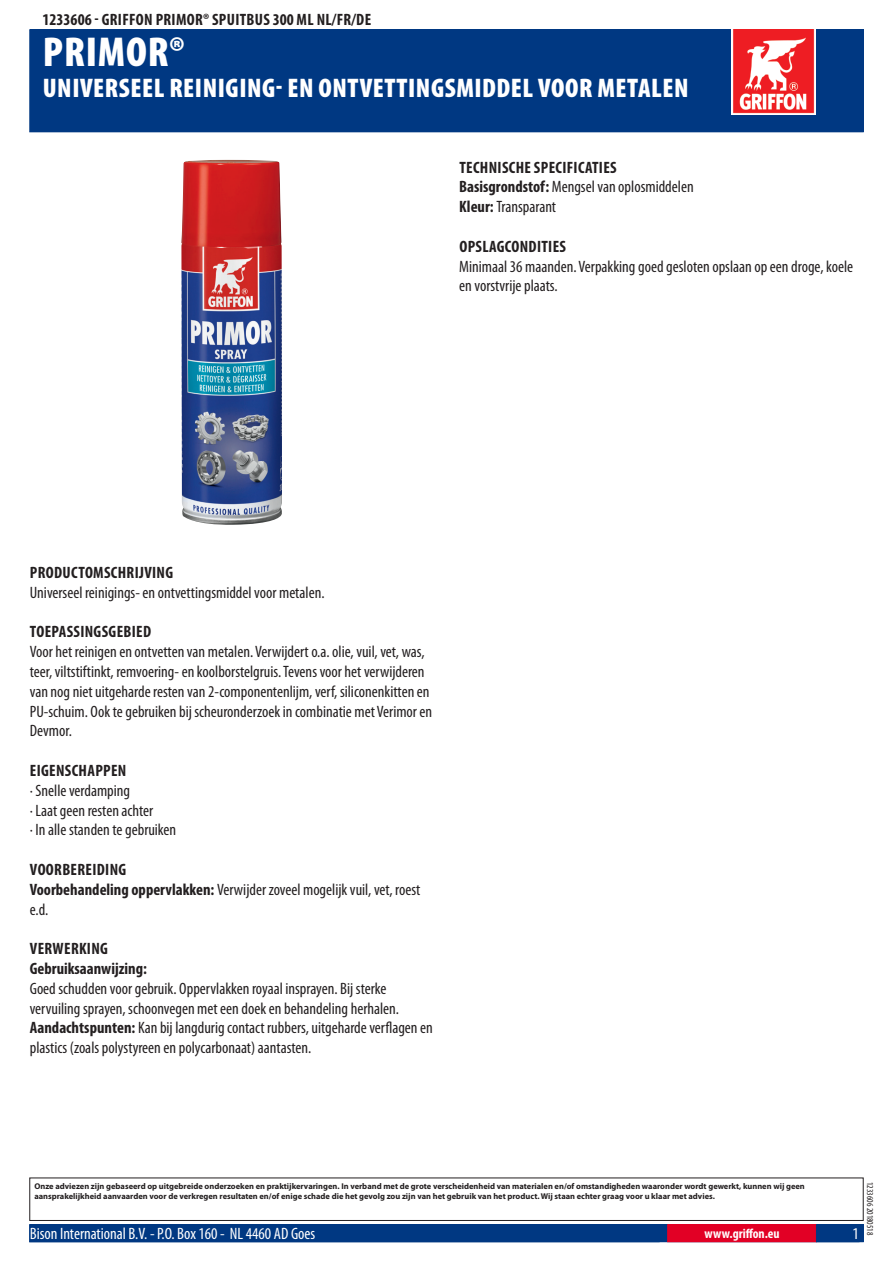
<style>
.page{position:relative;width:893px;height:1263px;background:#fff}
.page>*{position:absolute;margin:0;border:0;box-sizing:border-box;transform-origin:0 0}
.PageHeader{font:900 condensed 42px "Myriad Pro";letter-spacing:.02em;color:#fff}
.PageSubheader{font:900 condensed 27px "Myriad Pro";letter-spacing:.02em;color:#fff}
.Regular{font:condensed 16.5px/19.8px "Myriad Pro";color:#231f20}
.TOCItem{font:700 condensed 16.5px "Myriad Pro";letter-spacing:.02em;color:#231f20}
.ContactData{font:condensed 16.5px "Myriad Pro";color:#fff}
.Regular-2{font:700 condensed 16.5px "Myriad Pro";color:#231f20}
.URL{font:700 condensed 13.5px "Myriad Pro";color:#fff}
.Revisie{font:condensed 9px "Myriad Pro";color:#231f20}
.Disclaimer{font:700 8.4px/10.1px "Myriad Pro";color:#231f20}
.s1{font-weight:700}
</style>
<div class="page">
<div style="left:30px;top:30px;width:833px;height:102px;background:#003882"></div>
<img style="left:731px;top:30px;width:85px;height:85px">
<div style="left:29px;top:1177px;width:835px;height:44px;border:1px solid #231f20"></div>
<div style="left:30px;top:1225px;width:833px;height:17px;background:#003882"></div>
<div style="left:29px;top:1224px;width:835px;height:18px;border:1px solid #003882"></div>
<div style="left:668px;top:1225px;width:148px;height:17px;background:#e20025"></div>
<div style="left:667px;top:1224px;width:150px;height:18px;border:1px solid #e20025"></div>
<img style="left:181px;top:160px;width:101px;height:365px">
<p class="TOCItem" style="left:43px;top:9px;width:330px">1233606 - GRIFFON PRIMOR® SPUITBUS 300 ML NL/FR/DE</p>
<p class="PageHeader" style="left:43px;top:25px;width:143px">PRIMOR®</p>
<p class="PageSubheader" style="left:43px;top:70px;width:647px">UNIVERSEEL REINIGING- EN ONTVETTINGSMIDDEL VOOR METALEN</p>
<p class="TOCItem" style="left:459px;top:157px;width:152px">TECHNISCHE SPECIFICATIES</p>
<p class="Regular" style="left:459px;top:177px;width:236px"><span class="s1">BASISGRONDSTOF:</span> Mengsel van oplosmiddelen</p>
<p class="Regular" style="left:459px;top:197px;width:98px"><span class="s1">KLEUR:</span> Transparant</p>
<p class="TOCItem" style="left:459px;top:236px;width:101px">OPSLAGCONDITIES</p>
<p class="Regular" style="left:459px;top:256px;width:395px">Minimaal 36 maanden. Verpakking goed gesloten opslaan op een droge, koele en vorstvrije plaats.</p>
<p class="TOCItem" style="left:30px;top:562px;width:144px">PRODUCTOMSCHRIJVING</p>
<p class="Regular" style="left:30px;top:582px;width:296px">Universeel reinigings- en ontvettingsmiddel voor metalen.</p>
<p class="TOCItem" style="left:30px;top:621px;width:72px">TOEPASSINGSGE</p>
<p class="TOCItem" style="left:124px;top:621px;width:21px">BIED</p>
<p class="Regular" style="left:30px;top:642px;width:404px">Voor het reinigen en ontvetten van metalen. Verwijdert o.a. olie, vuil, vet, was, teer, viltstiftinkt, remvoering- en koolborstelgruis. Tevens voor het verwijderen van nog niet uitgeharde resten van 2-componentenlijm, verf, siliconenkitten en PU-schuim. Ook te gebruiken bij scheuronderzoek in combinatie met Verimor en Devmor.</p>
<p class="TOCItem" style="left:30px;top:760px;width:98px">EIGENSCHAPPEN</p>
<p class="Regular" style="left:30px;top:780px;width:148px">· Snelle verdamping<br>· Laat geen resten achter<br>· In alle standen te gebruiken</p>
<p class="TOCItem" style="left:30px;top:859px;width:97px">VOORBEREIDING</p>
<p class="Regular" style="left:30px;top:879px;width:392px"><span class="s1">VOORBEHANDELING OPPERVLAKKEN:</span> Verwijder zoveel mogelijk vuil, vet, roest e.d.</p>
<p class="TOCItem" style="left:30px;top:938px;width:79px">VERWERKING</p>
<p class="Regular-2" style="left:30px;top:958px;width:119px">GEBRUIKSAANWIJZING:</p>
<p class="Regular" style="left:30px;top:978px;width:371px">Goed schudden voor gebruik. Oppervlakken royaal insprayen. Bij sterke vervuiling sprayen, schoonvegen met een doek en behandeling herhalen.</p>
<p class="Regular" style="left:30px;top:1018px;width:405px"><span class="s1">AANDACHTSPUNTEN:</span> Kan bij langdurig contact rubbers, uitgeharde verflagen en plastics (zoals polystyreen en polycarbonaat) aantasten.</p>
<p class="Disclaimer" style="left:34px;top:1181px;width:772px">Onze adviezen zijn gebaseerd op uitgebreide onderzoeken en praktijkervaringen. In verband met de grote verscheidenheid van materialen en/of omstandigheden waaronder wordt gewerkt, kunnen wij geen aansprakelijkheid aanvaarden voor de verkregen resultaten en/of enige schade die het gevolg zou zijn van het gebruik van het product. Wij staan echter graag voor u klaar met advies.</p>
<p class="ContactData" style="left:30px;top:1224px;width:287px">Bison International B.V. - P.O. Box 1 60 - NL 4460 AD Goes</p>
<p class="URL" style="left:704px;top:1225px;width:77px">WWW.GRIFFON.EU</p>
<p class="Revisie" style="left:875px;top:1182px;width:55px;rotate:90deg">1 233606 201 8051 8</p>
</div>
